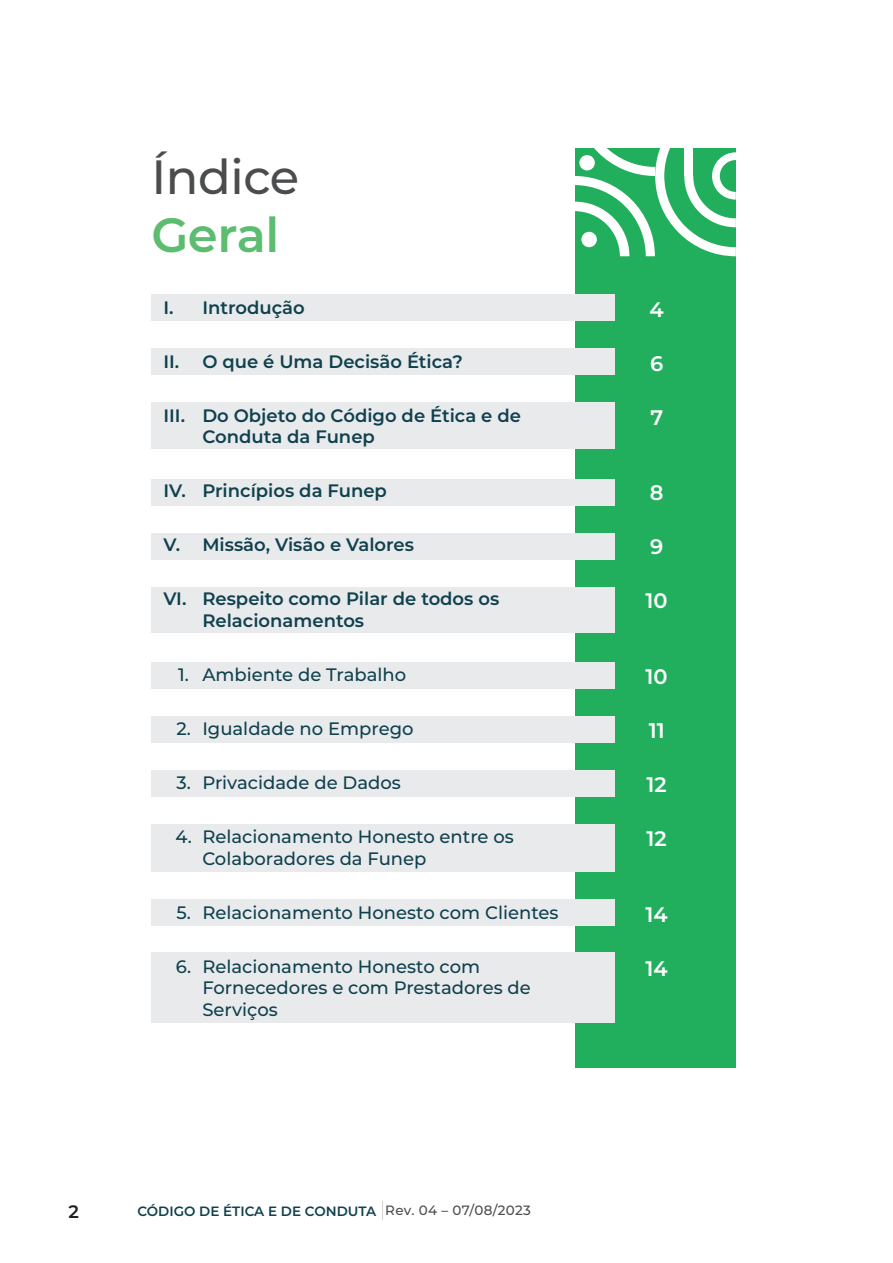
<style>
.page{position:relative;width:893px;height:1263px;background:#fff}
.page>*{position:absolute;margin:0;border:0;box-sizing:border-box;transform-origin:0 0}
.t1{font:500 48px "Montserrat";letter-spacing:-.01em;color:#4b4c4d}
.t2{font:600 48px "Montserrat";letter-spacing:-.01em;color:#5cbd71}
.t3{font:600 21px "Montserrat";color:#fff}
.t4{font:500 18px/21.6px "Montserrat";color:#0f414e}
.t5{font:600 18px/21.6px "Montserrat";color:#0f414e}
.t6{font:600 18px "Montserrat";color:#231f20}
.t7{font:600 13.5px "Montserrat";color:#0f414e}
.s1{font-weight:500;color:#4b4c4d}
</style>
<div class="page">
<div style="left:575px;top:148px;width:161px;height:919px;background:#22af5d"></div>
<div style="left:151px;top:295px;width:464px;height:26px;background:#e9eaeb"></div>
<div style="left:151px;top:349px;width:464px;height:26px;background:#e9eaeb"></div>
<div style="left:151px;top:403px;width:464px;height:46px;background:#e9eaeb"></div>
<div style="left:151px;top:479px;width:464px;height:26px;background:#e9eaeb"></div>
<div style="left:151px;top:533px;width:464px;height:26px;background:#e9eaeb"></div>
<div style="left:151px;top:587px;width:464px;height:46px;background:#e9eaeb"></div>
<div style="left:151px;top:662px;width:464px;height:26px;background:#e9eaeb"></div>
<div style="left:151px;top:716px;width:464px;height:26px;background:#e9eaeb"></div>
<div style="left:151px;top:770px;width:464px;height:26px;background:#e9eaeb"></div>
<div style="left:151px;top:824px;width:464px;height:48px;background:#e9eaeb"></div>
<div style="left:151px;top:899px;width:464px;height:26px;background:#e9eaeb"></div>
<div style="left:151px;top:953px;width:464px;height:70px;background:#e9eaeb"></div>
<svg style="left:575px;top:148px;width:161px;height:108px"></svg>
<svg style="left:382px;top:1201px;width:1px;height:19px"></svg>
<p class="t1" style="left:151px;top:144px;width:149px">Índice</p>
<p class="t2" style="left:151px;top:201px;width:129px">Geral</p>
<p class="t5" style="left:163px;top:296px;width:12px">I.</p>
<p class="t5" style="left:163px;top:350px;width:17px">II.</p>
<p class="t5" style="left:163px;top:404px;width:23px">III.</p>
<p class="t5" style="left:163px;top:479px;width:24px">IV.</p>
<p class="t5" style="left:163px;top:533px;width:18px">V.</p>
<p class="t5" style="left:163px;top:587px;width:24px">VI.</p>
<p class="t5" style="left:202px;top:296px;width:104px">Introdução</p>
<p class="t5" style="left:202px;top:350px;width:262px">O que é Uma Decisão Ética?</p>
<p class="t5" style="left:202px;top:404px;width:320px">Do Objeto do Código de Ética e de<br>Conduta da Funep</p>
<p class="t5" style="left:202px;top:479px;width:186px">Princípios da Funep</p>
<p class="t5" style="left:202px;top:533px;width:213px">Missão, Visão e Valores</p>
<p class="t5" style="left:202px;top:587px;width:298px">Respeito como Pilar de todos os<br>Relacionamentos</p>
<p class="t4" style="left:178px;top:663px;width:12px">1.</p>
<p class="t4" style="left:202px;top:663px;width:205px">Ambiente de Trabalho</p>
<p class="t4" style="left:176px;top:717px;width:16px">2.</p>
<p class="t4" style="left:176px;top:771px;width:16px">3.</p>
<p class="t4" style="left:202px;top:717px;width:213px">Igualdade no Emprego</p>
<p class="t4" style="left:202px;top:771px;width:200px">Privacidade de Dados</p>
<p class="t4" style="left:175px;top:825px;width:18px">4.</p>
<p class="t4" style="left:176px;top:901px;width:16px">5.</p>
<p class="t4" style="left:202px;top:825px;width:313px">Relacionamento Honesto entre os<br>Colaboradores da Funep</p>
<p class="t4" style="left:202px;top:901px;width:358px">Relacionamento Honesto com Clientes</p>
<p class="t4" style="left:176px;top:955px;width:17px">6.</p>
<p class="t4" style="left:202px;top:955px;width:330px">Relacionamento Honesto com<br>Fornecedores e com Prestadores de<br>Serviços</p>
<p class="t6" style="left:68px;top:1199px;width:12px">2</p>
<p class="t7" style="left:137px;top:1201px;width:395px">CÓDIGO DE ÉTICA E DE CONDUTA <span class="s1">Rev. 04 – 07/08/2023</span></p>
<p class="t3" style="left:650px;top:294px;width:16px">4</p>
<p class="t3" style="left:650px;top:348px;width:15px">6</p>
<p class="t3" style="left:650px;top:402px;width:14px">7</p>
<p class="t3" style="left:650px;top:478px;width:15px">8</p>
<p class="t3" style="left:650px;top:532px;width:15px">9</p>
<p class="t3" style="left:646px;top:586px;width:24px">10</p>
<p class="t3" style="left:646px;top:662px;width:24px">10</p>
<p class="t3" style="left:649px;top:716px;width:18px">11</p>
<p class="t3" style="left:647px;top:770px;width:22px">12</p>
<p class="t3" style="left:647px;top:824px;width:22px">12</p>
<p class="t3" style="left:646px;top:899px;width:24px">14</p>
<p class="t3" style="left:646px;top:953px;width:24px">14</p>
</div>
